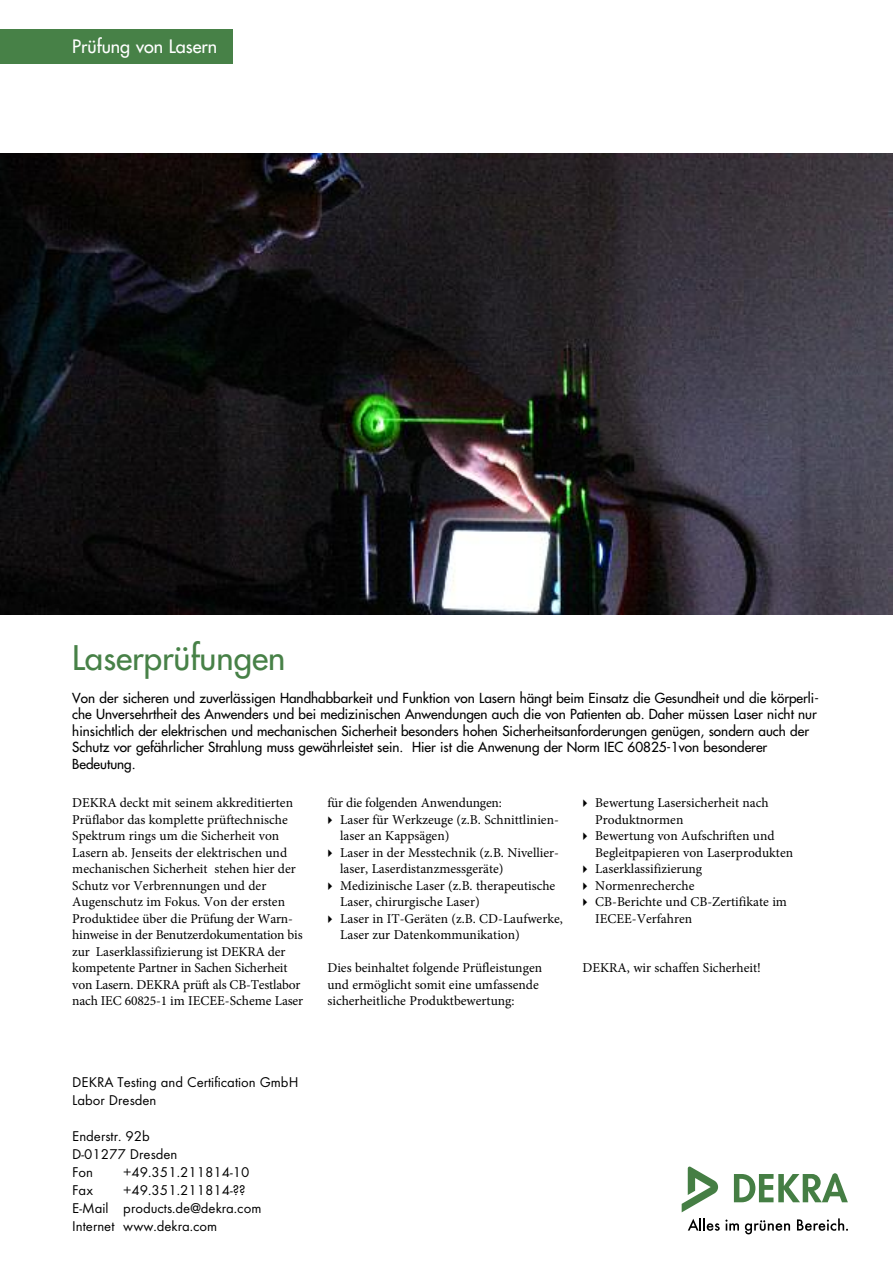
<style>
.page{position:relative;width:893px;height:1263px;background:#fff}
.page>*{position:absolute;margin:0;border:0;box-sizing:border-box;transform-origin:0 0}
.t1{font:500 33px "Futura LT Pro";color:#478147}
.t2{font:500 18px "Futura LT Pro";color:#fff}
.t3{font:14.7px/18px "Futura T";color:#000}
.t4{font:13.5px/16.5px "Minion Pro";color:#000}
.t5{font:500 13.5px/16.5px "Futura LT Pro";color:#000}
</style>
<div class="page">
<div style="left:0;top:30px;width:233px;height:34px;background:#478147"></div>
<img style="left:0;top:153px;width:893px;height:462px">
<svg style="left:734px;top:1173px;width:114px;height:29px"></svg>
<svg style="left:682px;top:1166px;width:36px;height:46px"></svg>
<svg style="left:688px;top:1218px;width:51px;height:13px"></svg>
<svg style="left:745px;top:1220px;width:45px;height:14px"></svg>
<svg style="left:797px;top:1218px;width:51px;height:13px"></svg>
<h2 class="t2" style="left:72px;top:37px;width:146px">Prüfung von Lasern</h2>
<h1 class="t1" style="left:72px;top:641px;width:215px">Laserprüfungen</h1>
<p class="t5" style="left:72px;top:690px;width:748px">Von der sicheren und zuverlässigen Handhabbarkeit und Funktion von Lasern hängt beim Einsatz die Gesundheit und die körperli&shy;che Unversehrtheit des Anwenders und bei medizinischen Anwendungen auch die von Patienten ab. Daher müssen Laser nicht nur hinsichtlich der elektrischen und mechanischen Sicherheit besonders hohen Sicherheitsanforderungen genügen, sondern auch der Schutz vor gefährlicher Strahlung muss gewährleistet sein. Hier ist die Anwenung der Norm IEC 60825-1von besonderer Bedeutung.</p>
<p class="t4" style="left:72px;top:796px;width:232px">DEKRA deckt mit seinem akkreditierten Prüflabor das komplette prüftechnische Spektrum rings um die Sicherheit von Lasern ab. Jenseits der elektrischen und mechanischen Sicherheit stehen hier der Schutz vor Verbrennungen und der Augenschutz im Fokus. Von der ersten Produktidee über die Prüfung der Warn&shy;hinweise in der Benutzerdokumentation bis zur Laserklassifizierung ist DEKRA der kompetente Partner in Sachen Sicherheit von Lasern. DEKRA prüft als CB-Testlabor nach IEC 60825-1 im IECEE-Scheme Laser</p>
<p class="t4" style="left:340px;top:796px;width:224px;text-indent:-13px">für die folgenden Anwendungen:<br>Laser für Werkzeuge (z.B. Schnittlinien&shy;laser an Kappsägen)<br>Laser in der Messtechnik (z.B. Nivellier&shy;laser, Laserdistanzmessgeräte)<br>Medizinische Laser (z.B. therapeutische Laser, chirurgische Laser)<br>Laser in IT-Geräten (z.B. CD-Laufwerke, Laser zur Datenkommunikation)</p>
<p class="t4" style="left:327px;top:961px;width:216px">Dies beinhaltet folgende Prüfleistungen und ermöglicht somit eine umfassende sicherheitliche Produktbewertung:</p>
<p class="t4" style="left:595px;top:796px;width:199px">Bewertung Lasersicherheit nach<br>Produktnormen<br>Bewertung von Aufschriften und<br>Begleitpapieren von Laserprodukten<br>Laserklassifizierung<br>Normenrecherche<br>CB-Berichte und CB-Zertifikate im<br>IECEE-Verfahren</p>
<p class="t4" style="left:583px;top:961px;width:180px">DEKRA, wir schaffen Sicherheit!</p>
<p class="t3" style="left:72px;top:1073px;width:228px">DEKRA Testing and Certification GmbH<br>Labor Dresden</p>
<p class="t3" style="left:72px;top:1127px;width:107px">Enderstr. 92b<br>D-01277 Dresden<br>Fon</p>
<p class="t3" style="left:123px;top:1163px;width:128px">+49.351.211814-10</p>
<p class="t3" style="left:72px;top:1181px;width:191px;text-indent:51px">+49.351.211814-??<br>E-Mail products.de@dekra.com<br>Internet www.dekra.com</p>
<p class="t3" style="left:72px;top:1181px;width:22px">Fax</p>
</div>
